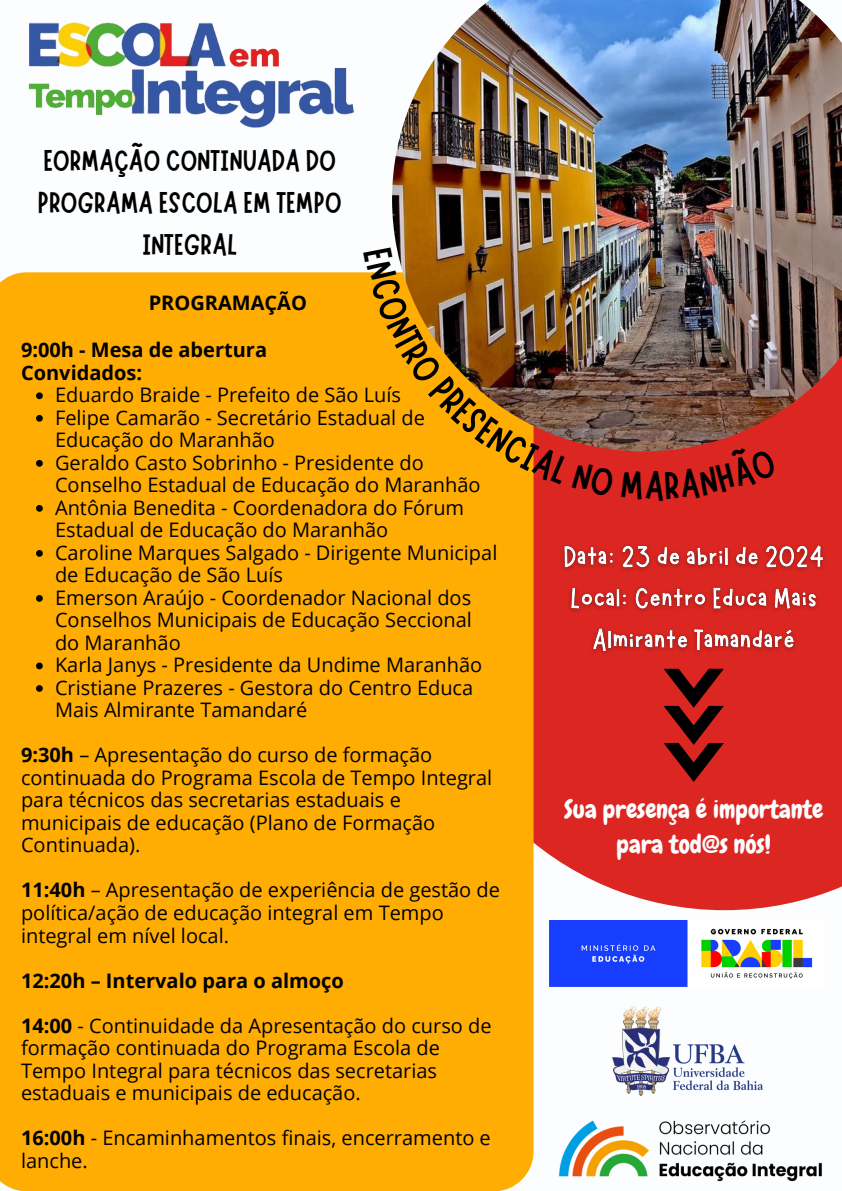
<style>
.page{position:relative;width:842px;height:1191px;background:#fff}
.page>*{position:absolute;margin:0;border:0;box-sizing:border-box;transform-origin:0 0}
.t1{font:40px "Marykate";color:#000}
.t2{font:30px/42px "Marykate";color:#000;text-align:center}
.t3{font:25px/34.5px "Chewy";color:#fbfdfe;text-align:center}
.t4{font:20px/22.5px "Open Sans";color:#000}
.t5{font:700 20px/22.5px "Open Sans";color:#000}
.s1{font-weight:700}
</style>
<div class="page">
<div style="left:0;top:0;width:842px;height:1190px;background:#fbfdfe"></div>
<img style="left:28px;top:22px;width:327px;height:106px">
<div style="left:533px;top:451px;width:309px;height:459px;background:#dc2621"></div>
<div style="left:0;top:272px;width:533px;height:918px;background:#ffad03"></div>
<img style="left:392px;top:0;width:450px;height:451px">
<svg style="left:664px;top:668px;width:60px;height:114px;background:#861714"></svg>
<img style="left:550px;top:920px;width:263px;height:66px">
<img style="left:612px;top:1006px;width:150px;height:88px">
<img style="left:559px;top:1120px;width:263px;height:62px">
<svg style="left:36px;top:392px;width:7px;height:7px"></svg>
<svg style="left:36px;top:415px;width:7px;height:6px"></svg>
<svg style="left:36px;top:460px;width:7px;height:6px"></svg>
<svg style="left:36px;top:505px;width:7px;height:6px"></svg>
<svg style="left:36px;top:550px;width:7px;height:6px"></svg>
<svg style="left:36px;top:595px;width:7px;height:6px"></svg>
<svg style="left:36px;top:662px;width:7px;height:7px"></svg>
<svg style="left:36px;top:685px;width:7px;height:6px"></svg>
<img style="left:557px;top:537px;width:274px;height:123px">
<img style="left:363px;top:248px;width:252px;height:249px">
<svg style="left:621px;top:470px;width:23px;height:30px"></svg>
<div style="left:665px;top:446px;width:113px;height:54px;background:#dc2621"></div>
<h2 class="t2" style="left:38px;top:136px;width:305px">EORMAÇÃO CONTINUADA DO<br>PROGRAMA ESCOLA EM TEMPO<br>INTEGRAL</h2>
<p class="t5" style="left:149px;top:291px;width:160px">PROGRAMAÇÃO</p>
<p class="t5" style="left:21px;top:338px;width:248px">9:00h - Mesa de abertura<br>Convidados:</p>
<p class="t4" style="left:55px;top:383px;width:444px">Eduardo Braide - Prefeito de São Luís<br>Felipe Camarão - Secretário Estadual de Educação do Maranhão<br>Geraldo Casto Sobrinho - Presidente do Conselho Estadual de Educação do Maranhão Antônia Benedita - Coordenadora do Fórum Estadual de Educação do Maranhão<br>Caroline Marques Salgado - Dirigente Municipal de Educação de São Luís<br>Emerson Araújo - Coordenador Nacional dos Conselhos Municipais de Educação Seccional do Maranhão<br>Karla Janys - Presidente da Undime Maranhão Cristiane Prazeres - Gestora do Centro Educa Mais Almirante Tamandaré</p>
<p class="t4" style="left:21px;top:743px;width:473px"><span class="s1">9:30h</span> – Apresentação do curso de formação continuada do Programa Escola de Tempo Integral para técnicos das secretarias estaduais e municipais de educação (Plano de Formação Continuada).</p>
<p class="t4" style="left:21px;top:878px;width:480px"><span class="s1">11:40h</span> – Apresentação de experiência de gestão de política/ação de educação integral em Tempo integral em nível local.</p>
<p class="t5" style="left:21px;top:968px;width:324px">12:20h – Intervalo para o almoço</p>
<p class="t4" style="left:21px;top:1013px;width:472px"><span class="s1">14:00</span> - Continuidade da Apresentação do curso de formação continuada do Programa Escola de Tempo Integral para técnicos das secretarias estaduais e municipais de educação.</p>
<p class="t4" style="left:21px;top:1125px;width:471px"><span class="s1">16:00h</span> - Encaminhamentos finais, encerramento e lanche.</p>
<h1 class="t1" style="left:645px;top:460px;width:21px">A</h1>
<p class="t3" style="left:564px;top:792px;width:261px">Sua presença é importante para tod@s nós!</p>
</div>
